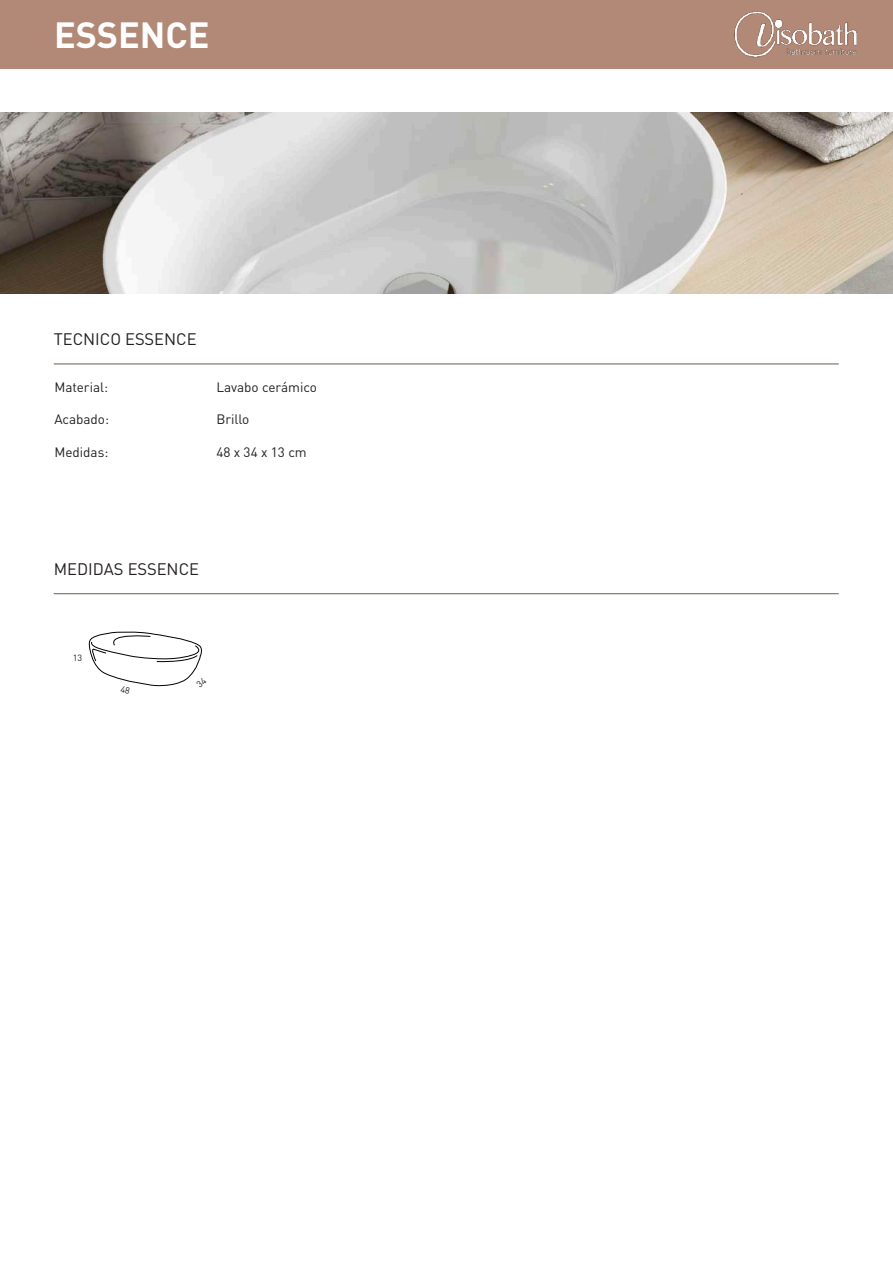
<style>
.page{position:relative;width:893px;height:1263px;background:#fff}
.page>*{position:absolute;margin:0;border:0;box-sizing:border-box;transform-origin:0 0}
.t1{font:700 36px "DIN Pro";color:#fff}
.t2{font:16.5px "DIN Pro";color:#231f20}
.t3{font:13.5px "DIN Pro";color:#231f20}
.t4{font:9px "DIN Pro";color:#231f20}
</style>
<div class="page">
<hr style="left:54px;top:593px;width:785px;height:1px;background:#867668">
<div style="left:0;top:0;width:893px;height:68px;background:#b28876"></div>
<hr style="left:54px;top:363px;width:785px;height:1px;background:#867668">
<img style="left:734px;top:11px;width:123px;height:46px">
<img style="left:0;top:113px;width:893px;height:180px">
<svg style="left:88px;top:631px;width:114px;height:56px"></svg>
<h1 class="t1" style="left:54px;top:10px;width:157px">ESSENCE</h1>
<p class="t2" style="left:54px;top:328px;width:144px">TECNICO ESSENCE</p>
<p class="t3" style="left:54px;top:378px;width:55px">Material:</p>
<p class="t3" style="left:216px;top:378px;width:102px">Lavabo cerámico</p>
<p class="t3" style="left:54px;top:410px;width:56px">Acabado:</p>
<p class="t3" style="left:216px;top:410px;width:35px">Brillo</p>
<p class="t3" style="left:54px;top:443px;width:56px">Medidas:</p>
<p class="t3" style="left:216px;top:443px;width:92px">48 x 34 x 13 cm</p>
<p class="t2" style="left:54px;top:558px;width:147px">MEDIDAS ESSENCE</p>
<p class="t4" style="left:73px;top:651px;width:11px">13</p>
</div>
